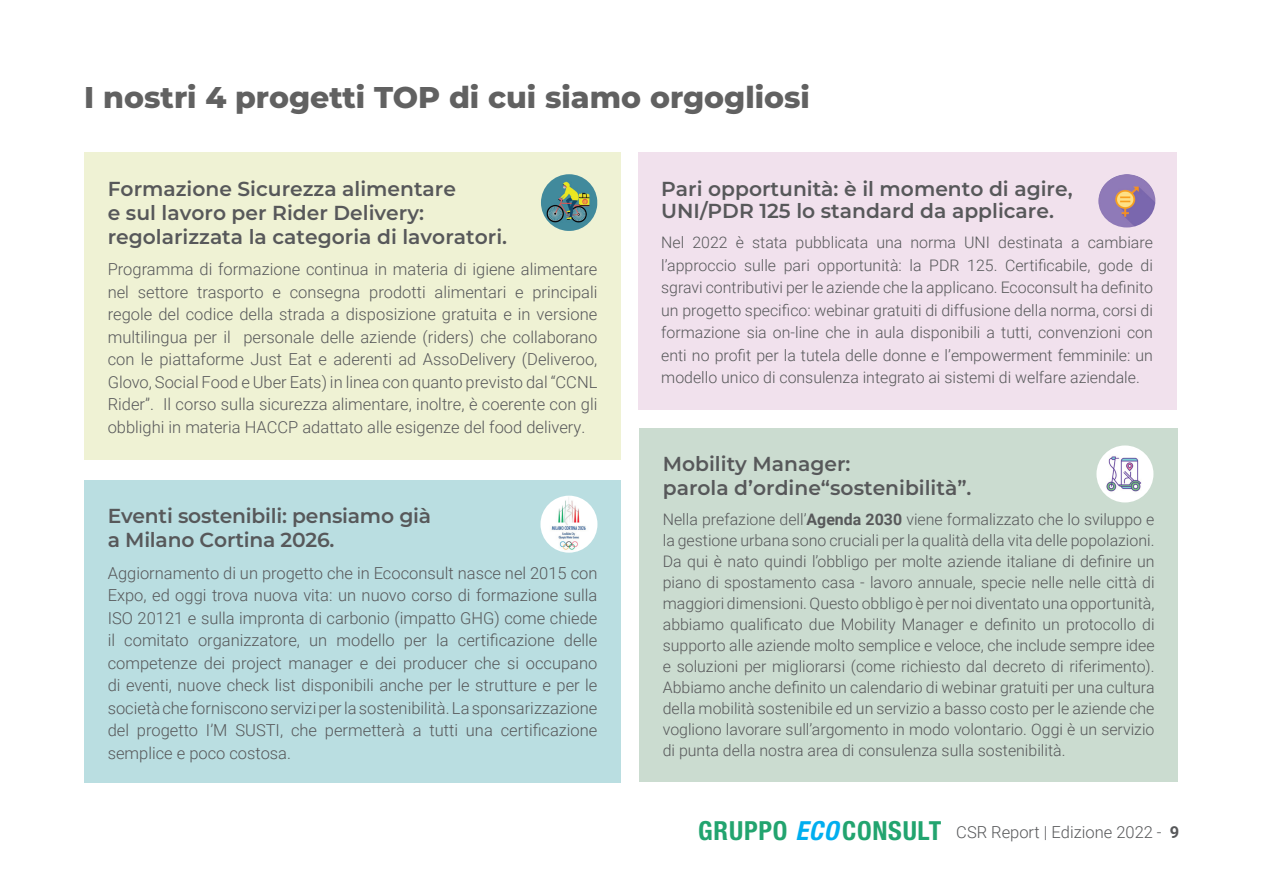
<style>
.page{position:relative;width:1263px;height:893px;background:#fff}
.page>*{position:absolute;margin:0;border:0;box-sizing:border-box;transform-origin:0 0}
.t1{font:800 30px "Montserrat";color:#616161}
.t2{font:600 20.25px "Montserrat";color:#57585a}
.t3{font:300 16.5px/22.5px "Roboto";color:#57585a;text-align:justify}
.t4{font:300 15.9px/21px "Roboto";color:#57585a;text-align:justify}
.s1{font-weight:700}
.s2{font-family:"Helvetica Neue LT";font-weight:700;font-stretch:condensed;font-size:26.25px;color:#22a46f}
.s3{font-family:"Helvetica Neue LT";font-weight:700;font-style:italic;font-stretch:condensed;font-size:26.25px;color:#00aeef}
</style>
<div class="page">
<div style="left:638px;top:153px;width:538px;height:257px;background:#f1e1ed"></div>
<div style="left:84px;top:480px;width:537px;height:302px;background:#badee1"></div>
<div style="left:639px;top:428px;width:539px;height:354px;background:#cbdcd0"></div>
<div style="left:84px;top:153px;width:537px;height:307px;background:#eff2d4"></div>
<img style="left:541px;top:174px;width:56px;height:57px;border-radius:27px">
<img style="left:1098px;top:174px;width:57px;height:53px">
<img style="left:540px;top:496px;width:57px;height:57px;border-radius:28px">
<img style="left:1096px;top:445px;width:57px;height:57px;border-radius:28px">
<p class="t1" style="left:84px;top:75px;width:727px">I nostri 4 progetti TOP di cui siamo orgogliosi</p>
<p class="t2" style="left:108px;top:174px;width:350px">Formazione Sicurezza alimentare</p>
<p class="t2" style="left:108px;top:198px;width:318px">e sul lavoro per Rider Delivery:</p>
<p class="t2" style="left:108px;top:222px;width:401px">regolarizzata la categoria di lavoratori.</p>
<p class="t3" style="left:108px;top:257px;width:491px">Programma di formazione continua in materia di igiene alimentare nel settore trasporto e consegna prodotti alimentari e principali regole del codice della strada a disposizione gratuita e in versione multilingua per il personale delle aziende (riders) che collaborano con le piattaforme Just Eat e aderenti ad AssoDelivery (Deliveroo, Glovo, Social Food e Uber Eats) in linea con quanto previsto dal “CCNL Rider”. Il corso sulla sicurezza alimentare, inoltre, è coerente con gli obblighi in materia HACCP adattato alle esigenze del food delivery.</p>
<p class="t2" style="left:108px;top:502px;width:325px">Eventi sostenibili: pensiamo già</p>
<p class="t2" style="left:108px;top:526px;width:228px">a Milano Cortina 2026.</p>
<p class="t3" style="left:108px;top:561px;width:491px">Aggiornamento di un progetto che in Ecoconsult nasce nel 2015 con Expo, ed oggi trova nuova vita: un nuovo corso di formazione sulla ISO 20121 e sulla impronta di carbonio (impatto GHG) come chiede il comitato organizzatore, un modello per la certificazione delle competenze dei project manager e dei producer che si occupano di eventi, nuove check list disponibili anche per le strutture e per le società che forniscono servizi per la sostenibilità. La sponsarizzazione del progetto I’M SUSTI, che permetterà a tutti una certificazione semplice e poco costosa.</p>
<p class="t2" style="left:661px;top:174px;width:413px">Pari opportunità: è il momento di agire,</p>
<p class="t2" style="left:661px;top:196px;width:394px">UNI/PDR 125 lo standard da applicare.</p>
<p class="t4" style="left:661px;top:231px;width:493px;line-height:22.5px">Nel 2022 è stata pubblicata una norma UNI destinata a cambiare l’approccio sulle pari opportunità: la PDR 125. Certificabile, gode di sgravi contributivi per le aziende che la applicano. Ecoconsult ha definito un progetto specifico: webinar gratuiti di diffusione della norma, corsi di formazione sia on-line che in aula disponibili a tutti, convenzioni con enti no profit per la tutela delle donne e l’empowerment femminile: un modello unico di consulenza integrato ai sistemi di welfare aziendale.</p>
<p class="t2" style="left:663px;top:450px;width:189px">Mobility Manager:</p>
<p class="t2" style="left:663px;top:474px;width:310px">parola d’ordine“sostenibilità”.</p>
<p class="t4" style="left:663px;top:509px;width:493px">Nella prefazione dell’<span class="s1">Agenda 2030</span> viene formalizzato che lo sviluppo e la gestione urbana sono cruciali per la qualità della vita delle popolazioni.<br>Da qui è nato quindi l’obbligo per molte aziende italiane di definire un piano di spostamento casa - lavoro annuale, specie nelle nelle città di maggiori dimensioni. Questo obbligo è per noi diventato una opportunità, abbiamo qualificato due Mobility Manager e definito un protocollo di supporto alle aziende molto semplice e veloce, che include sempre idee e soluzioni per migliorarsi (come richiesto dal decreto di riferimento).<br>Abbiamo anche definito un calendario di webinar gratuiti per una cultura della mobilità sostenibile ed un servizio a basso costo per le aziende che vogliono lavorare sull’argomento in modo volontario. Oggi è un servizio di punta della nostra area di consulenza sulla sostenibilità.</p>
<p class="t3" style="left:698px;top:821px;width:483px"><span class="s2">GRUPPO</span> <span class="s3">ECO</span><span class="s2">CONSULT</span> CSR Report | Edizione 2022 - <span class="s1">9</span></p>
</div>
